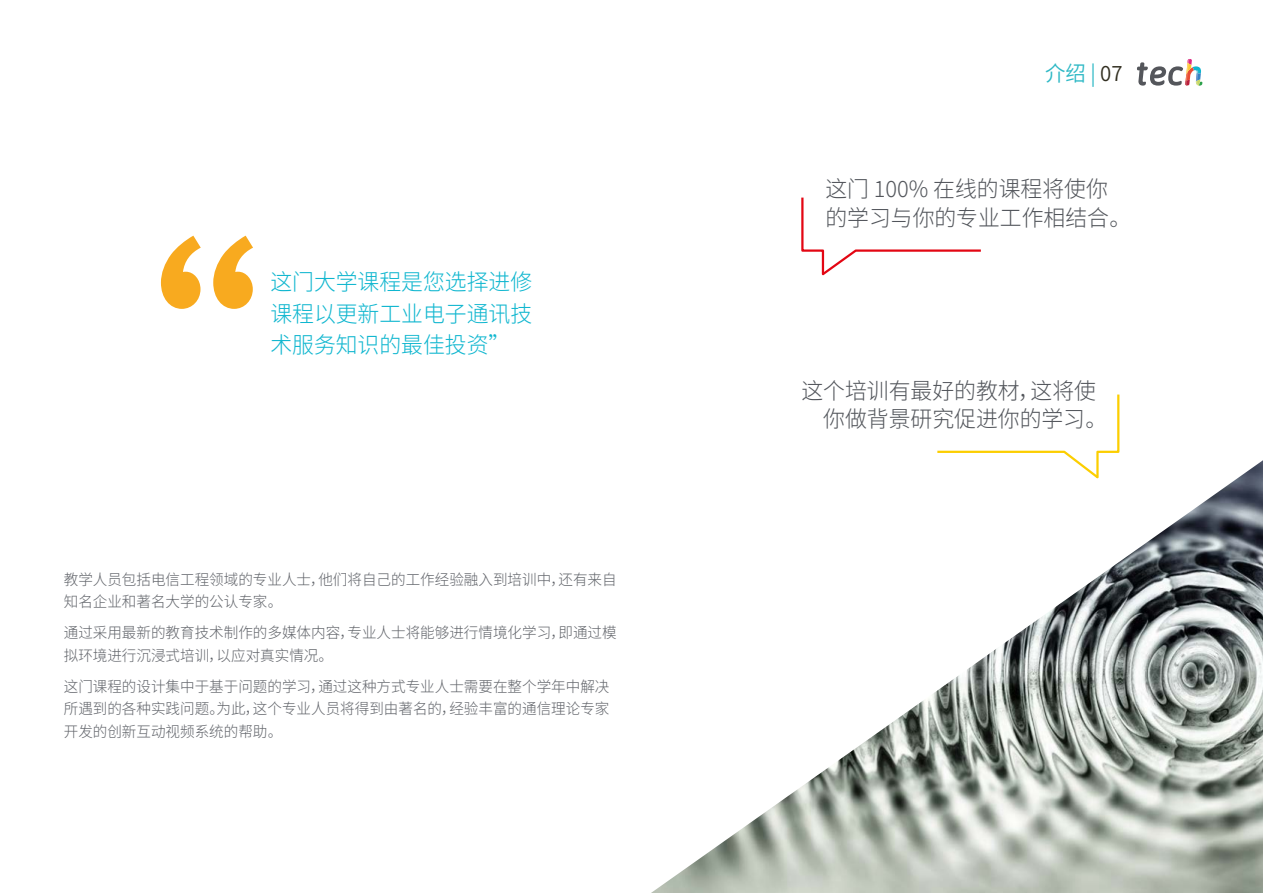
<style>
.page{position:relative;width:1263px;height:893px;background:#fff}
.page>*{position:absolute;margin:0;border:0;box-sizing:border-box;transform-origin:0 0}
.t1{font:300 22.5px/28.5px "Source Han Sans CN";color:#52555b}
.t2{font:300 22.5px/31.5px "Source Han Sans CN";color:#0fb6cf;text-align:justify}
.t3{font:21px "Source Han Sans CN";color:#2db8c5}
.t4{font:300 15px/22.5px "Source Han Sans CN";color:#61646a}
.s1{color:#312e20}
</style>
<div class="page">
<svg style="left:161px;top:236px;width:92px;height:73px"></svg>
<svg style="left:937px;top:394px;width:183px;height:66px"></svg>
<svg style="left:801px;top:197px;width:180px;height:79px"></svg>
<svg style="left:1137px;top:59px;width:65px;height:27px"></svg>
<img style="left:651px;top:460px;width:612px;height:433px">
<h1 class="t2" style="left:270px;top:267px;width:263px">这门大学课程是您选择进修课程以更新工业电子通讯技术服务知识的最佳投资”</h1>
<p class="t4" style="left:64px;top:568px;width:554px">教学人员包括电信工程领域的专业人士，他们将自己的工作经验融入到培训中，还有来自知名企业和著名大学的公认专家。</p>
<p class="t4" style="left:64px;top:622px;width:554px">通过采用最新的教育技术制作的多媒体内容，专业人士将能够进行情境化学习，即通过模拟环境进行沉浸式培训，以应对真实情况。</p>
<p class="t4" style="left:64px;top:675px;width:547px;text-align:justify">这门课程的设计集中于基于问题的学习，通过这种方式专业人士需要在整个学年中解决所遇到的各种实践问题。为此，这个专业人员将得到由著名的，经验丰富的通信理论专家开发的创新互动视频系统的帮助。</p>
<h2 class="t3" style="left:1045px;top:61px;width:79px">介绍 | <span class="s1">07</span></h2>
<h1 class="t1" style="left:825px;top:175px;width:307px">这门 100% 在线的课程将使你的学习与你的专业工作相结合。</h1>
<h1 class="t1" style="left:823px;top:377px;width:285px;text-indent:-22px">这个培训有最好的教材，这将使你做背景研究促进你的学习。</h1>
</div>
